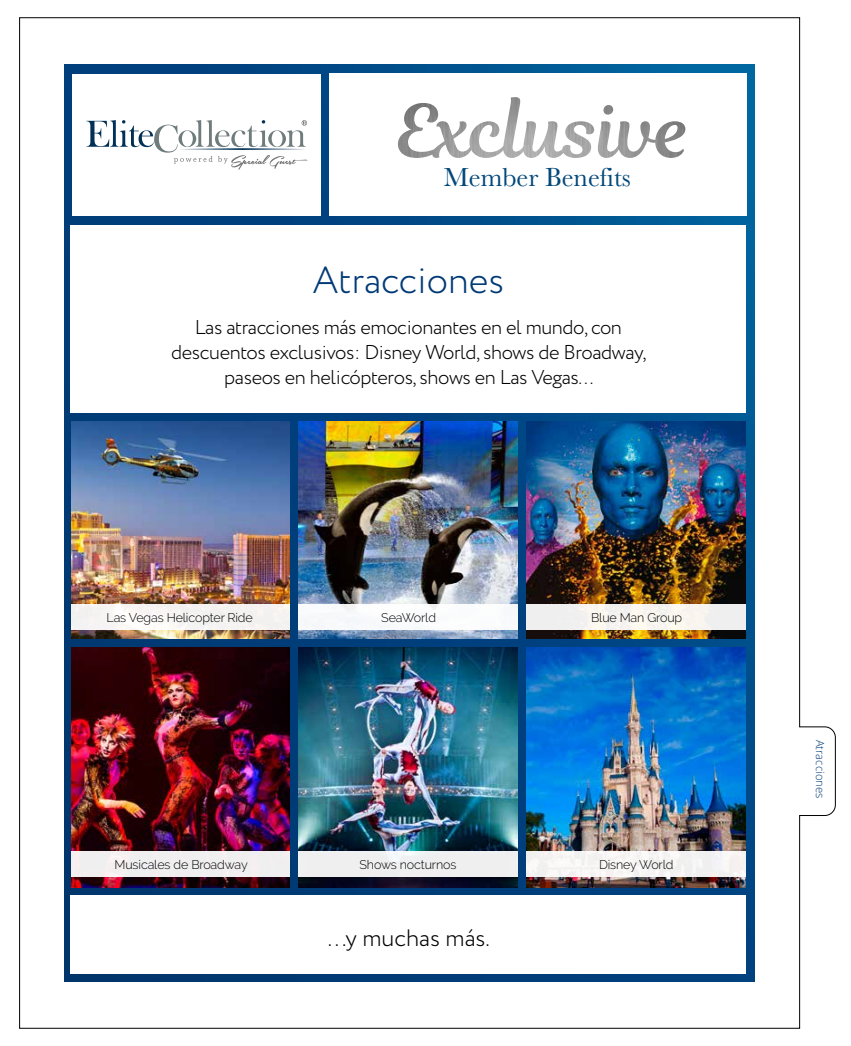
<style>
.page{position:relative;width:851px;height:1046px;background:#fff}
.page>*{position:absolute;margin:0;border:0;box-sizing:border-box;transform-origin:0 0}
.t1{font:300 37.5px "Circe";color:#003a76}
.t2{font:27.12px "Baskerville";color:#00477a}
.t3{font:300 23.75px "Circe";color:#000}
.t4{font:300 20px/25px "Circe";letter-spacing:-.02em;color:#000;text-align:center}
.t5{font:300 12.5px "Raleway";letter-spacing:-.01em;color:#000}
.t6{font:300 11.25px "Open Sans";color:#003a76}
</style>
<div class="page">
<img style="left:19px;top:18px;width:816px;height:1010px">
<h2 class="t2" style="left:443px;top:160px;width:189px">Member Benefits</h2>
<h1 class="t1" style="left:312px;top:256px;width:193px">Atracciones</h1>
<p class="t4" style="left:171px;top:314px;width:477px">Las atracciones más emocionantes en el mundo, con descuentos exclusivos: Disney World, shows de Broadway, paseos en helicópteros, shows en Las Vegas...</p>
<p class="t5" style="left:107px;top:610px;width:148px">Las Vegas Helicopter Ride</p>
<p class="t5" style="left:381px;top:610px;width:56px">SeaWorld</p>
<p class="t5" style="left:114px;top:857px;width:135px">Musicales de Broadway</p>
<p class="t5" style="left:359px;top:857px;width:98px">Shows nocturnos</p>
<p class="t3" style="left:328px;top:922px;width:163px">...y muchas más.</p>
<p class="t5" style="left:591px;top:610px;width:93px">Blue Man Group</p>
<p class="t5" style="left:599px;top:857px;width:76px">Disney World</p>
<p class="t6" style="left:827px;top:739px;width:60px;rotate:90deg">Atracciones</p>
</div>
